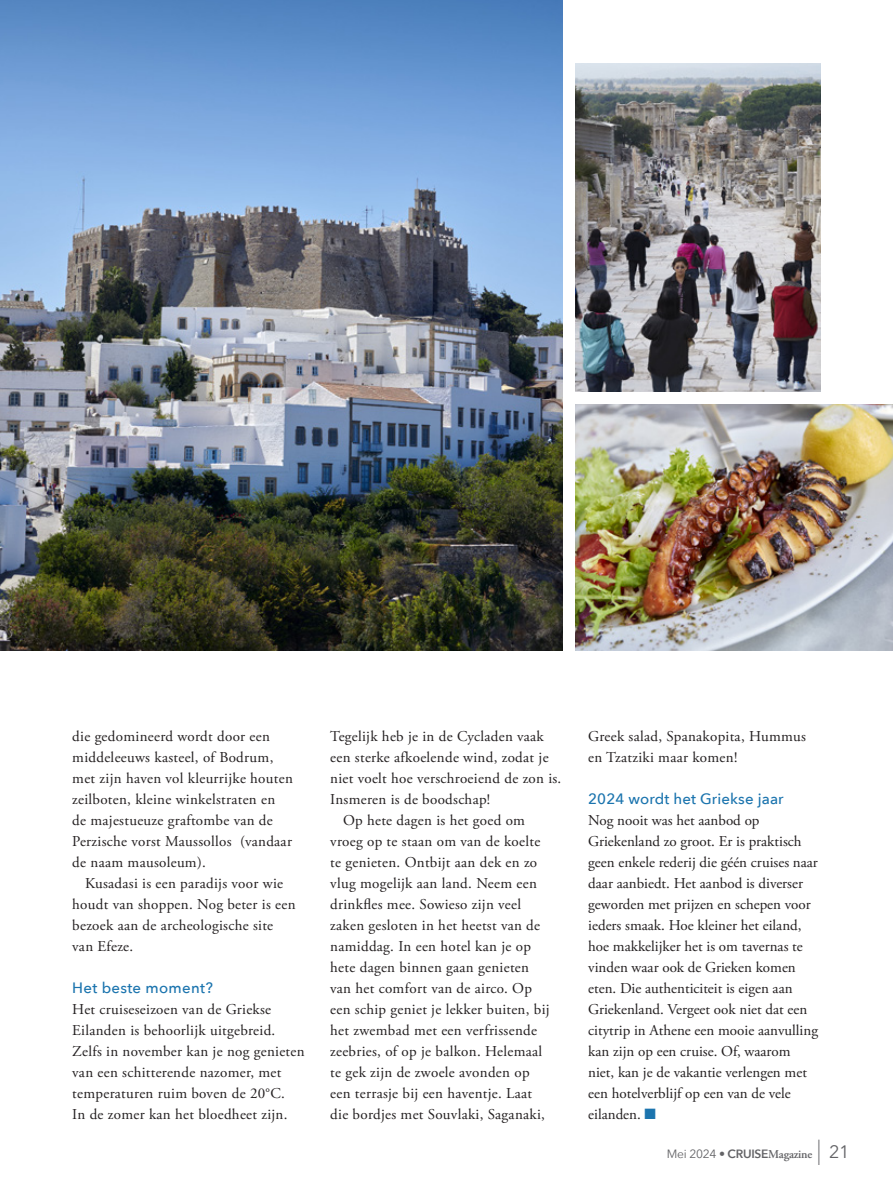
<style>
.page{position:relative;width:893px;height:1191px;background:#fff}
.page>*{position:absolute;margin:0;border:0;box-sizing:border-box;transform-origin:0 0}
.t1{font:18px "Avenir Next";color:#636366}
.body{font:15px/21px "Adobe Garamond Pro";letter-spacing:.015em;color:#231f20}
.body-insprong{font:15px/21px "Adobe Garamond Pro";letter-spacing:.02em;color:#231f20}
.Tussentitel{font:500 15px "Avenir Next";letter-spacing:.01em;color:#1b74ae}
.t2{font:600 12px "Adobe Garamond Pro";letter-spacing:-.02em;color:#636366}
.s1{color:#1b74ae}
.s2{font-family:"Avenir Next";font-weight:400}
.s3{font-family:"Avenir Next";font-weight:200}
.s4{font-family:"Avenir Next"}
.s5{font-size:36px}
</style>
<div class="page">
<img style="left:0;top:0;width:563px;height:651px">
<img style="left:575px;top:404px;width:318px;height:247px">
<img style="left:575px;top:64px;width:246px;height:327px">
<p class="body" style="left:72px;top:726px;width:222px">die gedomineerd wordt door een middeleeuws kasteel, of Bodrum, met zijn haven vol kleurrijke houten zeilboten, kleine winkelstraten en<br>de majestueuze graftombe van de<br>Perzische vorst Maussollos (vandaar de naam mausoleum).</p>
<p class="body-insprong" style="left:72px;top:873px;width:225px;text-indent:13px">Kusadasi is een paradijs voor wie houdt van shoppen. Nog beter is een bezoek aan de archeologische site van Efeze.</p>
<p class="Tussentitel" style="left:72px;top:975px;width:142px">Het beste moment?</p>
<p class="body" style="left:72px;top:999px;width:234px">Het cruiseseizoen van de Griekse Eilanden is behoorlijk uitgebreid.<br>Zelfs in november kan je nog genieten van een schitterende nazomer, met temperaturen ruim boven de 20°C.<br>In de zomer kan het bloedheet zijn.</p>
<p class="body" style="left:330px;top:726px;width:233px">Tegelijk heb je in de Cycladen vaak een sterke afkoelende wind, zodat je niet voelt hoe verschroeiend de zon is.<br>Insmeren is de boodschap!</p>
<p class="body-insprong" style="left:330px;top:810px;width:221px;text-indent:13px">Op hete dagen is het goed om vroeg op te staan om van de koelte te genieten. Ontbijt aan dek en zo vlug mogelijk aan land. Neem een drinkfles mee. Sowieso zijn veel zaken gesloten in het heetst van de namiddag. In een hotel kan je op hete dagen binnen gaan genieten van het comfort van de airco. Op een schip geniet je lekker buiten, bij het zwembad met een verfrissende zeebries, of op je balkon. Helemaal te gek zijn de zwoele avonden op een terrasje bij een haventje. Laat die bordjes met Souvlaki, Saganaki,</p>
<p class="body-insprong" style="left:588px;top:726px;width:219px">Greek salad, Spanakopita, Hummus en Tzatziki maar komen!</p>
<p class="Tussentitel" style="left:588px;top:786px;width:197px">2024 wordt het Griekse jaar</p>
<p class="body" style="left:588px;top:810px;width:231px">Nog nooit was het aanbod op Griekenland zo groot. Er is praktisch geen enkele rederij die géén cruises naar daar aanbiedt. Het aanbod is diverser geworden met prijzen en schepen voor ieders smaak. Hoe kleiner het eiland, hoe makkelijker het is om tavernas te vinden waar ook de Grieken komen eten. Die authenticiteit is eigen aan Griekenland. Vergeet ook niet dat een citytrip in Athene een mooie aanvulling kan zijn op een cruise. Of, waarom niet, kan je de vakantie verlengen met een hotelverblijf op een van de vele eilanden. <span class="s1">■</span></p>
<p class="t2" style="left:667px;top:1147px;width:147px"><span class="s2">Mei 2024</span> <span class="s3">•</span> <span class="s4">CRUISE</span>Magazine</p>
<p class="t1" style="left:818px;top:1136px;width:34px"><span class="s5">I</span> 21</p>
</div>
